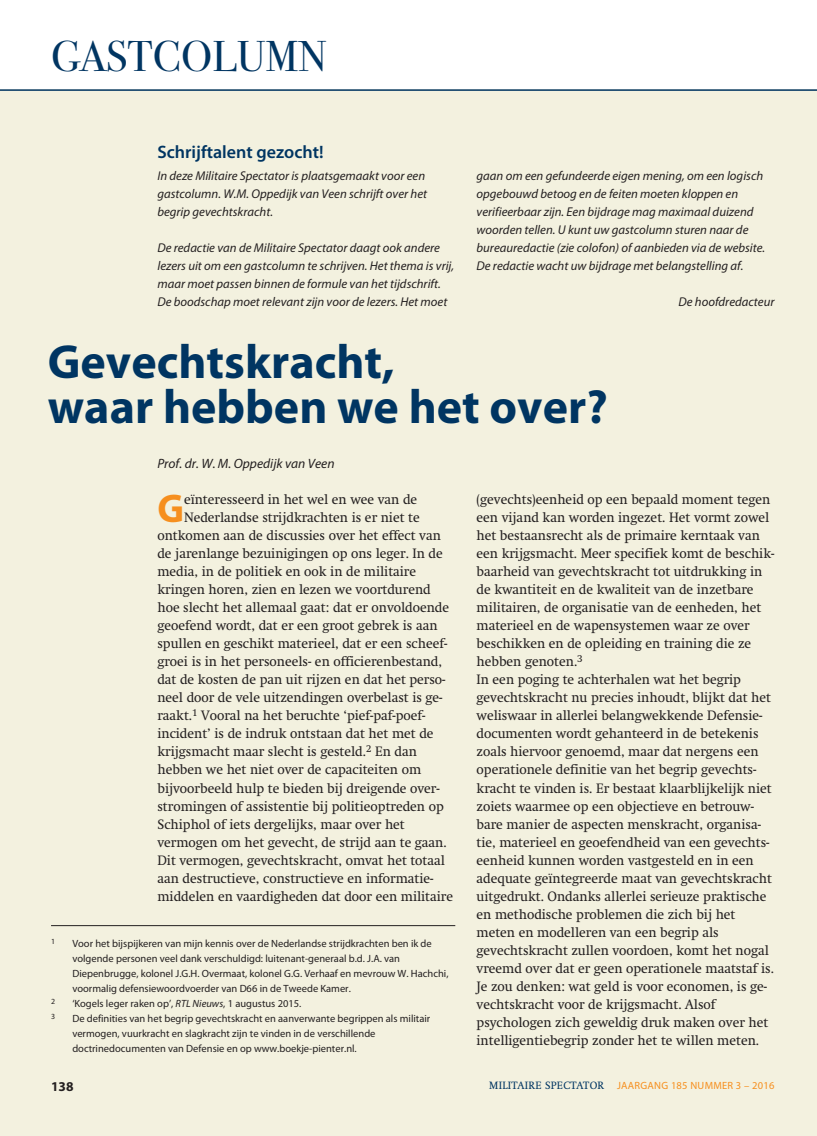
<style>
.page{position:relative;width:817px;height:1136px;background:#fff}
.page>*{position:absolute;margin:0;border:0;box-sizing:border-box;transform-origin:0 0}
.t1{font:700 48px/45px "Myriad Pro";color:#003562}
.t2{font:45px "Bodoni Seventytwo EF";color:#003562}
.t3{font:700 40.2px "Myriad Pro";color:#f68f1e}
.t4{font:600 18px "Myriad Pro";color:#003562}
.t5{font:13.5px/18px "Swift";color:#231f20}
.t6{font:italic 13.5px "Myriad Pro";color:#231f20}
.t7{font:700 13.5px "Myriad Pro";color:#231f20}
.t8{font:italic 12.75px/18px "Myriad Pro";color:#231f20}
.t9{font:10.5px/15px "Myriad Pro";color:#231f20}
.t10{font:10.5px "Myriad Pro";letter-spacing:.025em;color:#f68f1e}
.t11{font:7.8px "Myriad Pro";color:#231f20}
.s1{font-style:italic}
.s2{font-family:"Swift";color:#003562}
</style>
<div class="page">
<div style="left:0;top:89px;width:816px;height:1046px;background:#f3f1df"></div>
<hr style="left:0;top:89px;width:816px;height:2px;background:#003562">
<hr style="left:51px;top:925px;width:404px;height:1px;background:#231f20">
<h2 class="t2" style="left:51px;top:31px;width:277px">GASTCOLUMN</h2>
<h3 class="t4" style="left:157px;top:142px;width:168px">Schrijftalent gezocht!</h3>
<p class="t8" style="left:157px;top:167px;width:271px">In deze Militaire Spectator is plaatsgemaakt voor een gastcolumn. W.M. Oppedijk van Veen schrijft over het begrip gevechtskracht.</p>
<p class="t8" style="left:157px;top:239px;width:298px">De redactie van de Militaire Spectator daagt ook andere lezers uit om een gastcolumn te schrijven. Het thema is vrij, maar moet passen binnen de formule van het tijdschrift.<br>De boodschap moet relevant zijn voor de lezers. Het moet</p>
<p class="t8" style="left:476px;top:167px;width:290px">gaan om een gefundeerde eigen mening, om een logisch opgebouwd betoog en de feiten moeten kloppen en verifieerbaar zijn. Een bijdrage mag maximaal duizend woorden tellen. U kunt uw gastcolumn sturen naar de bureauredactie (zie colofon) of aanbieden via de website.<br>De redactie wacht uw bijdrage met belangstelling af.</p>
<p class="t8" style="left:678px;top:293px;width:97px">De hoofdredacteur</p>
<h1 class="t1" style="left:48px;top:339px;width:561px">Gevechtskracht,<br>waar hebben we het over?</h1>
<p class="t6" style="left:157px;top:456px;width:179px">Prof. dr. W. M. Oppedijk van Veen</p>
<h3 class="t3" style="left:157px;top:486px;width:28px">G</h3>
<p class="t5" style="left:184px;top:490px;width:234px">eïnteresseerd in het wel en wee van de</p>
<p class="t5" style="left:476px;top:490px;width:299px">(gevechts)eenheid op een bepaald moment tegen een vijand kan worden ingezet. Het vormt zowel het bestaansrecht als de primaire kerntaak van een krijgsmacht. Meer specifiek komt de beschik&shy;baarheid van gevechtskracht tot uitdrukking in de kwantiteit en de kwaliteit van de inzetbare militairen, de organisatie van de eenheden, het materieel en de wapensystemen waar ze over beschikken en de opleiding en training die ze hebben genoten.<sup>3<br></sup>In een poging te achterhalen wat het begrip gevechtskracht nu precies inhoudt, blijkt dat het weliswaar in allerlei belangwekkende Defensie&shy;documenten wordt gehanteerd in de betekenis zoals hiervoor genoemd, maar dat nergens een operationele definitie van het begrip gevechts&shy;kracht te vinden is. Er bestaat klaarblijkelijk niet zoiets waarmee op een objectieve en betrouw&shy;bare manier de aspecten menskracht, organisa&shy;tie, materieel en geoefendheid van een gevechts&shy;eenheid kunnen worden vastgesteld en in een adequate geïntegreerde maat van gevechtskracht uitgedrukt. Ondanks allerlei serieuze praktische en methodische problemen die zich bij het meten en modelleren van een begrip als gevechtskracht zullen voordoen, komt het nogal vreemd over dat er geen operationele maatstaf is.<br>Je zou denken: wat geld is voor economen, is ge&shy;vechtskracht voor de krijgsmacht. Alsof psychologen zich geweldig druk maken over het intelligentiebegrip zonder het te willen meten.</p>
<p class="t5" style="left:184px;top:508px;width:237px">Nederlandse strijdkrachten is er niet te</p>
<p class="t5" style="left:157px;top:526px;width:285px">ontkomen aan de discussies over het effect van</p>
<p class="t5" style="left:157px;top:544px;width:287px">de jarenlange bezuinigingen op ons leger. In de</p>
<p class="t5" style="left:157px;top:562px;width:260px">media, in de politiek en ook in de militaire</p>
<p class="t5" style="left:157px;top:580px;width:275px">kringen horen, zien en lezen we voortdurend</p>
<p class="t5" style="left:157px;top:598px;width:293px">hoe slecht het allemaal gaat: dat er onvoldoende</p>
<p class="t5" style="left:157px;top:616px;width:281px">geoefend wordt, dat er een groot gebrek is aan</p>
<p class="t5" style="left:157px;top:634px;width:291px">spullen en geschikt materieel, dat er een scheef-</p>
<p class="t5" style="left:157px;top:652px;width:286px">groei is in het personeels- en officierenbestand,</p>
<p class="t5" style="left:157px;top:670px;width:289px">dat de kosten de pan uit rijzen en dat het perso-</p>
<p class="t5" style="left:157px;top:688px;width:286px">neel door de vele uitzendingen overbelast is ge-</p>
<p class="t5" style="left:157px;top:706px;width:269px">raakt.<sup>1</sup> Vooral na het beruchte ‘pief-paf-poef-</p>
<p class="t5" style="left:157px;top:724px;width:277px">incident’ is de indruk ontstaan dat het met de</p>
<p class="t5" style="left:157px;top:742px;width:261px">krijgsmacht maar slecht is gesteld.<sup>2</sup> En dan</p>
<p class="t5" style="left:157px;top:760px;width:265px">hebben we het niet over de capaciteiten om</p>
<p class="t5" style="left:157px;top:778px;width:284px">bijvoorbeeld hulp te bieden bij dreigende over-</p>
<p class="t5" style="left:157px;top:796px;width:288px">stromingen of assistentie bij politieoptreden op</p>
<p class="t5" style="left:157px;top:814px;width:249px">Schiphol of iets dergelijks, maar over het</p>
<p class="t5" style="left:157px;top:832px;width:291px">vermogen om het gevecht, de strijd aan te gaan.</p>
<p class="t5" style="left:157px;top:850px;width:289px">Dit vermogen, gevechtskracht, omvat het totaal</p>
<p class="t5" style="left:157px;top:868px;width:277px">aan destructieve, constructieve en informatie-</p>
<p class="t5" style="left:157px;top:886px;width:297px">middelen en vaardigheden dat door een militaire</p>
<p class="t11" style="left:51px;top:936px;width:6px">1</p>
<p class="t9" style="left:72px;top:936px;width:377px">Voor het bijspijkeren van mijn kennis over de Nederlandse strijdkrachten ben ik de volgende personen veel dank verschuldigd: luitenant-generaal b.d. J.A. van Diepenbrugge, kolonel J.G.H. Overmaat, kolonel G.G. Verhaaf en mevrouw W. Hachchi, voormalig defensiewoordvoerder van D66 in de Tweede Kamer.</p>
<p class="t11" style="left:51px;top:996px;width:6px">2</p>
<p class="t9" style="left:72px;top:996px;width:230px">‘Kogels leger raken op’, <span class="s1">RTL Nieuws</span>, 1 augustus 2015.</p>
<p class="t11" style="left:51px;top:1011px;width:6px">3</p>
<p class="t9" style="left:72px;top:1011px;width:359px">De definities van het begrip gevechtskracht en aanverwante begrippen als militair vermogen, vuurkracht en slagkracht zijn te vinden in de verschillende doctrinedocumenten van Defensie en op www.boekje-pienter.nl.</p>
<p class="t7" style="left:51px;top:1078px;width:24px">138</p>
<p class="t10" style="left:489px;top:1079px;width:287px"><span class="s2">MILITAIRE SPECTATOR</span> JAARGANG 185 NUMMER 3 – 2016</p>
</div>
